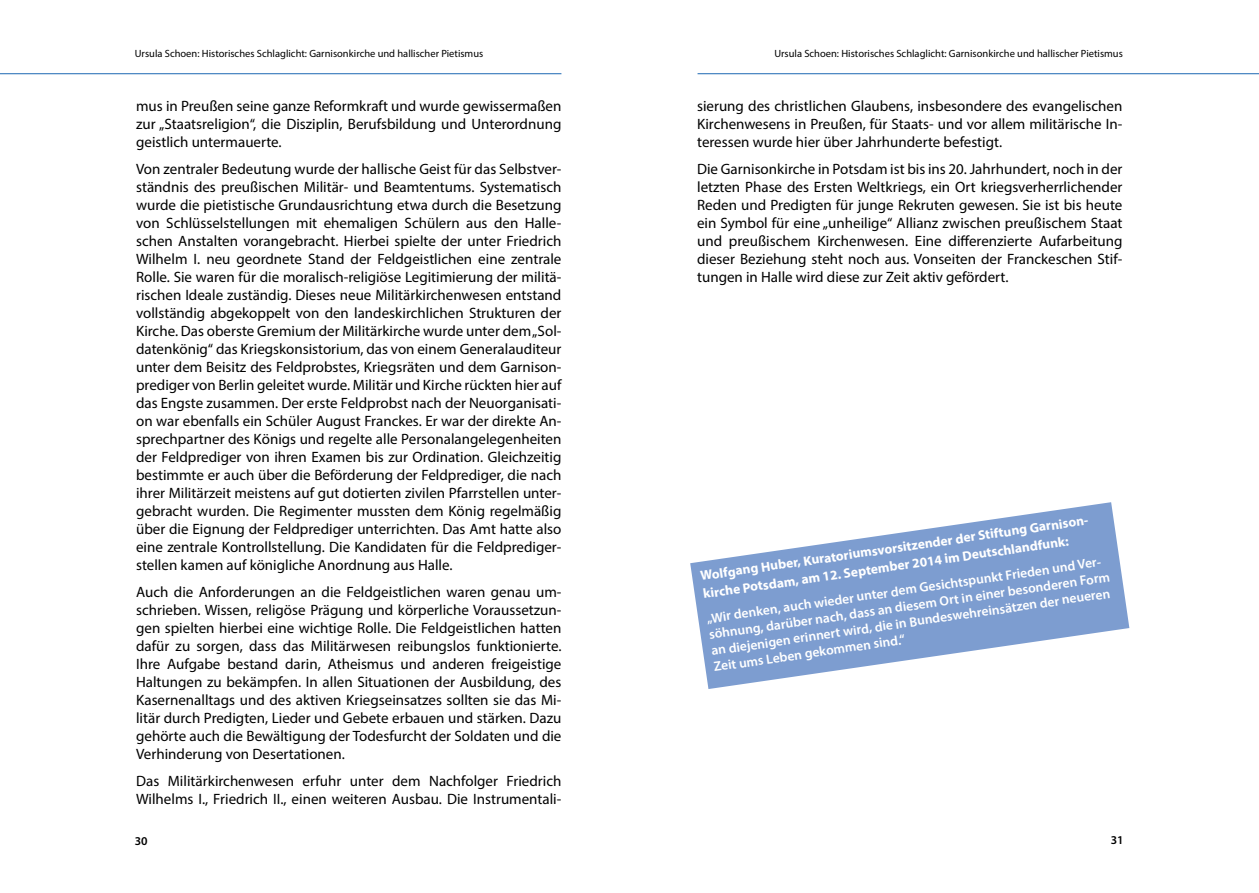
<style>
.page{position:relative;width:1259px;height:893px;background:#fff}
.page>*{position:absolute;margin:0;border:0;box-sizing:border-box;transform-origin:0 0}
.t1{font:15px/18px "Myriad Pro";color:#000;text-align:justify}
.t2{font:600 13.5px/16.4px "Myriad Pro";color:#fff}
.t3{font:700 13.5px/18px "Myriad Pro";color:#fff}
.t4{font:600 12px "Myriad Pro";color:#000}
.t5{font:10.5px "Myriad Pro";color:#000}
</style>
<div class="page">
<hr style="left:697px;top:73px;width:562px;height:1px;background:#3578bb">
<hr style="left:0;top:73px;width:561px;height:1px;background:#3578bb">
<svg style="left:690px;top:502px;width:439px;height:187px;fill:#7d9dd0"></svg>
<p class="t5" style="left:135px;top:47px;width:350px">Ursula Schoen: Historisches Schlaglicht: Garnisonkirche und hallischer Pietismus</p>
<p class="t5" style="left:774px;top:47px;width:350px">Ursula Schoen: Historisches Schlaglicht: Garnisonkirche und hallischer Pietismus</p>
<p class="t1" style="left:136px;top:96px;width:427px">mus in Preußen seine ganze Reformkraft und wurde gewissermaßen zur „Staatsreligion“, die Disziplin, Berufsbildung und Unterordnung geistlich untermauerte.</p>
<p class="t1" style="left:136px;top:159px;width:427px">Von zentraler Bedeutung wurde der hallische Geist für das Selbstver&shy;ständnis des preußischen Militär- und Beamtentums. Systematisch wurde die pietistische Grundausrichtung etwa durch die Besetzung von Schlüsselstellungen mit ehemaligen Schülern aus den Halle&shy;schen Anstalten vorangebracht. Hierbei spielte der unter Friedrich Wilhelm I. neu geordnete Stand der Feldgeistlichen eine zentrale Rolle. Sie waren für die moralisch-religiöse Legitimierung der militä&shy;rischen Ideale zuständig. Dieses neue Militärkirchenwesen entstand vollständig abgekoppelt von den landeskirchlichen Strukturen der Kirche. Das oberste Gremium der Militärkirche wurde unter dem „Sol&shy;datenkönig“ das Kriegskonsistorium, das von einem Generalauditeur unter dem Beisitz des Feldprobstes, Kriegsräten und dem Garnison&shy;prediger von Berlin geleitet wurde. Militär und Kirche rückten hier auf das Engste zusammen. Der erste Feldprobst nach der Neuorganisati&shy;on war ebenfalls ein Schüler August Franckes. Er war der direkte An&shy;sprechpartner des Königs und regelte alle Personalangelegenheiten der Feldprediger von ihren Examen bis zur Ordination. Gleichzeitig bestimmte er auch über die Beförderung der Feldprediger, die nach ihrer Militärzeit meistens auf gut dotierten zivilen Pfarrstellen unter&shy;gebracht wurden. Die Regimenter mussten dem König regelmäßig über die Eignung der Feldprediger unterrichten. Das Amt hatte also eine zentrale Kontrollstellung. Die Kandidaten für die Feldprediger&shy;stellen kamen auf königliche Anordnung aus Halle.</p>
<p class="t1" style="left:136px;top:582px;width:427px">Auch die Anforderungen an die Feldgeistlichen waren genau um&shy;schrieben. Wissen, religöse Prägung und körperliche Voraussetzun&shy;gen spielten hierbei eine wichtige Rolle. Die Feldgeistlichen hatten dafür zu sorgen, dass das Militärwesen reibungslos funktionierte.<br>Ihre Aufgabe bestand darin, Atheismus und anderen freigeistige Haltungen zu bekämpfen. In allen Situationen der Ausbildung, des Kasernenalltags und des aktiven Kriegseinsatzes sollten sie das Mi&shy;litär durch Predigten, Lieder und Gebete erbauen und stärken. Dazu gehörte auch die Bewältigung der Todesfurcht der Soldaten und die Verhinderung von Desertationen.</p>
<p class="t1" style="left:136px;top:771px;width:427px">Das Militärkirchenwesen erfuhr unter dem Nachfolger Friedrich<br>Wilhelms I., Friedrich II., einen weiteren Ausbau. Die Instrumentali-</p>
<p class="t1" style="left:697px;top:96px;width:427px">sierung des christlichen Glaubens, insbesondere des evangelischen Kirchenwesens in Preußen, für Staats- und vor allem militärische In&shy;teressen wurde hier über Jahrhunderte befestigt.</p>
<p class="t1" style="left:697px;top:159px;width:427px">Die Garnisonkirche in Potsdam ist bis ins 20. Jahrhundert, noch in der letzten Phase des Ersten Weltkriegs, ein Ort kriegsverherrlichender Reden und Predigten für junge Rekruten gewesen. Sie ist bis heute ein Symbol für eine „unheilige“ Allianz zwischen preußischem Staat und preußischem Kirchenwesen. Eine differenzierte Aufarbeitung dieser Beziehung steht noch aus. Vonseiten der Franckeschen Stif&shy;tungen in Halle wird diese zur Zeit aktiv gefördert.</p>
<p class="t3" style="left:699px;top:566px;width:395px;rotate:-8deg">Wolfgang Huber, Kuratoriumsvorsitzender der Stiftung Garnison&shy;kirche Potsdam, am 12. September 2014 im Deutschlandfunk:</p>
<p class="t2" style="left:705px;top:609px;width:406px;rotate:-8deg">„Wir denken, auch wieder unter dem Gesichtspunkt Frieden und Ver&shy;söhnung, darüber nach, dass an diesem Ort in einer besonderen Form an diejenigen erinnert wird, die in Bundeswehreinsätzen der neueren Zeit ums Leben gekommen sind.“</p>
<p class="t4" style="left:135px;top:833px;width:14px">30</p>
<p class="t4" style="left:1111px;top:832px;width:14px">31</p>
</div>
